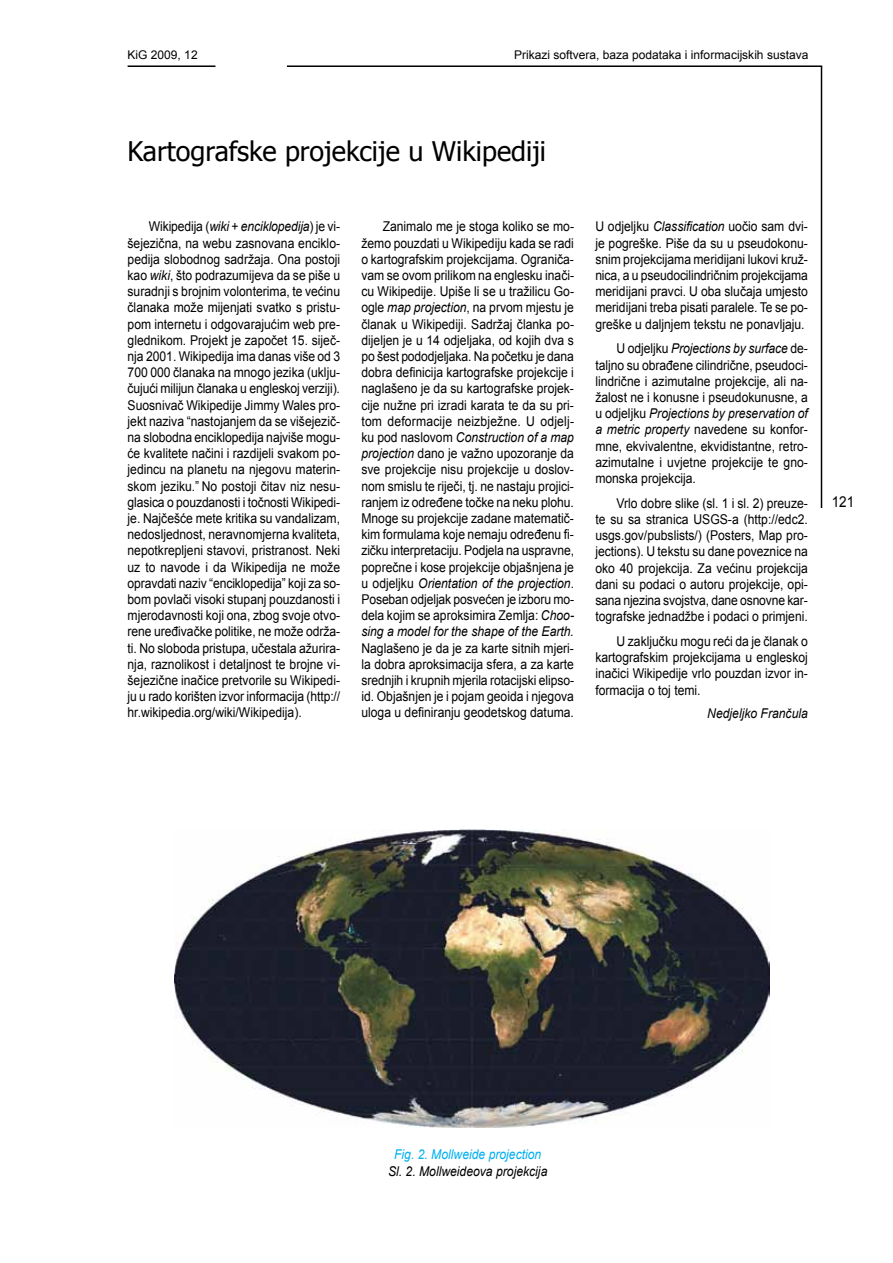
<style>
.page{position:relative;width:893px;height:1263px;background:#fff}
.page>*{position:absolute;margin:0;border:0;box-sizing:border-box;transform-origin:0 0}
.t1{font:27px "Tahoma";color:#000}
.t2{font:15px "Arial";color:#000;scale:.9 1}
.t3{font:13.5px/16.2px "Arial";color:#000;text-align:justify;scale:.9 1}
.t4{font:italic 13.5px "Arial";color:#000;scale:.9 1}
.t5{font:italic 13.5px "Arial";color:#00aeef;scale:.9 1}
.t6{font:12px "Arial";color:#000}
.s1{font-style:italic}
</style>
<div class="page">
<hr style="left:821px;top:66px;width:1px;height:442px;background:#000">
<hr style="left:287px;top:65px;width:535px;height:2px;background:#000">
<hr style="left:128px;top:65px;width:87px;height:2px;background:#000">
<img style="left:174px;top:829px;width:596px;height:298px">
<p class="t6" style="left:128px;top:47px;width:72px">KiG 2009, 12</p>
<p class="t6" style="left:514px;top:47px;width:296px">Prikazi softvera, baza podataka i informacijskih sustava</p>
<h1 class="t1" style="left:128px;top:133px;width:420px">Kartografske projekcije u Wikipediji</h1>
<p class="t3" style="left:128px;top:219px;width:238px;text-indent:21px">Wikipedija (<span class="s1">wiki</span> + <span class="s1">enciklopedija</span>) je vi&shy;šejezična, na webu zasnovana enciklo&shy;pedija slobodnog sadržaja. Ona postoji kao <span class="s1">wiki</span>, što podrazumijeva da se piše u suradnji s brojnim volonterima, te većinu članaka može mijenjati svatko s pristu&shy;pom internetu i odgovarajućim web pre&shy;glednikom. Projekt je započet 15. siječ&shy;nja 2001. Wikipedija ima danas više od 3<br>700 000 članaka na mnogo jezika (uklju&shy;čujući milijun članaka u engleskoj verziji).<br>Suosnivač Wikipedije Jimmy Wales pro&shy;jekt naziva “nastojanjem da se višejezič&shy;na slobodna enciklopedija najviše mogu&shy;će kvalitete načini i razdijeli svakom po&shy;jedincu na planetu na njegovu materin&shy;skom jeziku.” No postoji čitav niz nesu&shy;glasica o pouzdanosti i točnosti Wikipedi&shy;je. Najčešće mete kritika su vandalizam, nedosljednost, neravnomjerna kvaliteta, nepotkrepljeni stavovi, pristranost. Neki uz to navode i da Wikipedija ne može opravdati naziv “enciklopedija” koji za so&shy;bom povlači visoki stupanj pouzdanosti i mjerodavnosti koji ona, zbog svoje otvo&shy;rene uređivačke politike, ne može održa&shy;ti. No sloboda pristupa, učestala ažurira&shy;nja, raznolikost i detaljnost te brojne vi&shy;šejezične inačice pretvorile su Wikipedi&shy;ju u rado korišten izvor informacija (http:// hr.wikipedia.org/wiki/Wikipedija).</p>
<p class="t3" style="left:361px;top:219px;width:238px;text-indent:21px">Zanimalo me je stoga koliko se mo&shy;žemo pouzdati u Wikipediju kada se radi o kartografskim projekcijama. Ograniča&shy;vam se ovom prilikom na englesku inači&shy;cu Wikipedije. Upiše li se u tražilicu Go&shy;ogle <span class="s1">map projection</span>, na prvom mjestu je članak u Wikipediji. Sadržaj članka po&shy;dijeljen je u 14 odjeljaka, od kojih dva s po šest pododjeljaka. Na početku je dana dobra definicija kartografske projekcije i naglašeno je da su kartografske projek&shy;cije nužne pri izradi karata te da su pri&shy;tom deformacije neizbježne. U odjelj&shy;ku pod naslovom <span class="s1">Construction of a map projection</span> dano je važno upozoranje da sve projekcije nisu projekcije u doslov&shy;nom smislu te riječi, tj. ne nastaju projici&shy;ranjem iz određene točke na neku plohu.<br>Mnoge su projekcije zadane matematič&shy;kim formulama koje nemaju određenu fi&shy;zičku interpretaciju. Podjela na uspravne, poprečne i kose projekcije objašnjena je u odjeljku <span class="s1">Orientation of the projection</span>.<br>Poseban odjeljak posvećen je izboru mo&shy;dela kojim se aproksimira Zemlja: <span class="s1">Choo&shy;sing a model for the shape of the Earth.</span></p>
<p class="t3" style="left:361px;top:640px;width:238px">Naglašeno je da je za karte sitnih mjeri&shy;la dobra aproksimacija sfera, a za karte srednjih i krupnih mjerila rotacijski elipso&shy;id. Objašnjen je i pojam geoida i njegova uloga u definiranju geodetskog datuma.</p>
<p class="t3" style="left:595px;top:219px;width:238px">U odjeljku <span class="s1">Classification</span> uočio sam dvi&shy;je pogreške. Piše da su u pseudokonu&shy;snim projekcijama meridijani lukovi kruž&shy;nica, a u pseudocilindričnim projekcijama meridijani pravci. U oba slučaja umjesto meridijani treba pisati paralele. Te se po&shy;greške u daljnjem tekstu ne ponavljaju.</p>
<p class="t3" style="left:595px;top:341px;width:238px;text-indent:21px">U odjeljku <span class="s1">Projections by surface</span> de&shy;taljno su obrađene cilindrične, pseudoci&shy;lindrične i azimutalne projekcije, ali na&shy;žalost ne i konusne i pseudokunusne, a u odjeljku <span class="s1">Projections by preservation of a metric property</span> navedene su konfor&shy;mne, ekvivalentne, ekvidistantne, retro&shy;azimutalne i uvjetne projekcije te gno&shy;monska projekcija.</p>
<p class="t3" style="left:595px;top:495px;width:238px;text-indent:21px">Vrlo dobre slike (sl. 1 i sl. 2) preuze&shy;te su sa stranica USGS-a (http://edc2. usgs.gov/pubslists/) (Posters, Map pro&shy;jections). U tekstu su dane poveznice na oko 40 projekcija. Za većinu projekcija dani su podaci o autoru projekcije, opi&shy;sana njezina svojstva, dane osnovne kar&shy;tografske jednadžbe i podaci o primjeni.</p>
<p class="t3" style="left:595px;top:633px;width:238px;text-indent:21px">U zaključku mogu reći da je članak o kartografskim projekcijama u engleskoj inačici Wikipedije vrlo pouzdan izvor in&shy;formacija o toj temi.</p>
<p class="t4" style="left:707px;top:704px;width:113px">Nedjeljko Frančula</p>
<p class="t2" style="left:832px;top:492px;width:27px">121</p>
<p class="t5" style="left:394px;top:1146px;width:165px">Fig. 2. Mollweide projection</p>
<p class="t4" style="left:388px;top:1162px;width:179px">Sl. 2. Mollweideova projekcija</p>
</div>
